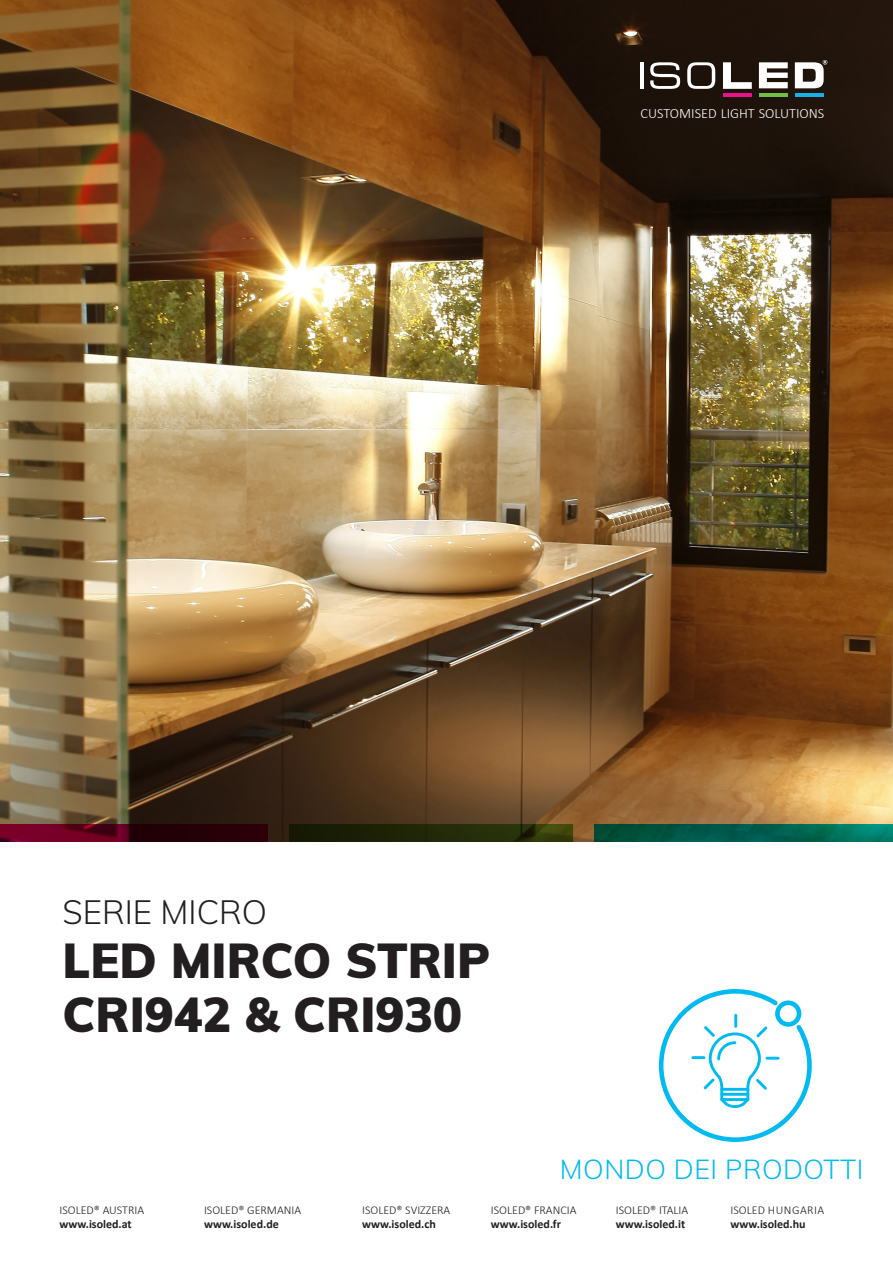
<style>
.page{position:relative;width:893px;height:1263px;background:#fff}
.page>*{position:absolute;margin:0;border:0;box-sizing:border-box;transform-origin:0 0}
.H1_Box{font:900 48px "Muli";color:#231f20}
.H1_Box-2{font:300 33px "Muli";color:#231f20}
.t1{font:300 27px "Muli";letter-spacing:.02em;color:#00baf1}
.t2{font:300 14.25px "Calibri";color:#fff}
.t3{font:700 12px "Calibri";color:#231f20}
.t4{font:300 12px "Calibri";color:#231f20}
.t5{font:300 12px "Calibri";letter-spacing:.04em;color:#231f20}
</style>
<div class="page">
<img style="left:0;top:0;width:893px;height:842px">
<svg style="left:594px;top:825px;width:299px;height:17px;background:#00604e"></svg>
<svg style="left:289px;top:825px;width:284px;height:17px;background:#222807"></svg>
<svg style="left:0;top:825px;width:268px;height:17px;background:#470014"></svg>
<svg style="left:659px;top:989px;width:153px;height:153px"></svg>
<hr style="left:640px;top:62px;width:4px;height:27px;background:#fff">
<svg style="left:650px;top:62px;width:30px;height:27px"></svg>
<svg style="left:687px;top:62px;width:28px;height:27px"></svg>
<svg style="left:723px;top:62px;width:29px;height:27px"></svg>
<svg style="left:759px;top:62px;width:29px;height:26px"></svg>
<hr style="left:723px;top:94px;width:29px;height:3px;background:#ea128b">
<hr style="left:759px;top:94px;width:29px;height:3px;background:#70be46">
<hr style="left:795px;top:94px;width:29px;height:3px;background:#18b1e7">
<svg style="left:795px;top:60px;width:32px;height:28px"></svg>
<p class="t2" style="left:640px;top:104px;width:185px">CUSTOMISED LIGHT SOLUTIONS</p>
<p class="H1_Box-2" style="left:63px;top:888px;width:206px">SERIE MICRO</p>
<p class="H1_Box" style="left:63px;top:925px;width:429px">LED MIRCO STRIP</p>
<p class="H1_Box" style="left:63px;top:979px;width:401px">CRI942 &amp; CRI930</p>
<h3 class="t1" style="left:560px;top:1150px;width:305px">MONDO DEI PRODOTTI</h3>
<p class="t4" style="left:60px;top:1202px;width:86px">ISOLED® AUSTRIA</p>
<p class="t3" style="left:60px;top:1215px;width:74px">www.isoled.at</p>
<p class="t4" style="left:204px;top:1202px;width:99px">ISOLED® GERMANIA</p>
<p class="t3" style="left:204px;top:1215px;width:76px">www.isoled.de</p>
<p class="t4" style="left:362px;top:1202px;width:90px">ISOLED® SVIZZERA</p>
<p class="t3" style="left:362px;top:1215px;width:75px">www.isoled.ch</p>
<p class="t4" style="left:491px;top:1202px;width:87px">ISOLED® FRANCIA</p>
<p class="t3" style="left:491px;top:1215px;width:72px">www.isoled.fr</p>
<p class="t4" style="left:616px;top:1202px;width:74px">ISOLED® ITALIA</p>
<p class="t3" style="left:616px;top:1215px;width:71px">www.isoled.it</p>
<p class="t5" style="left:730px;top:1202px;width:95px">ISOLED HUNGARIA</p>
<p class="t3" style="left:730px;top:1215px;width:77px">www.isoled.hu</p>
</div>
